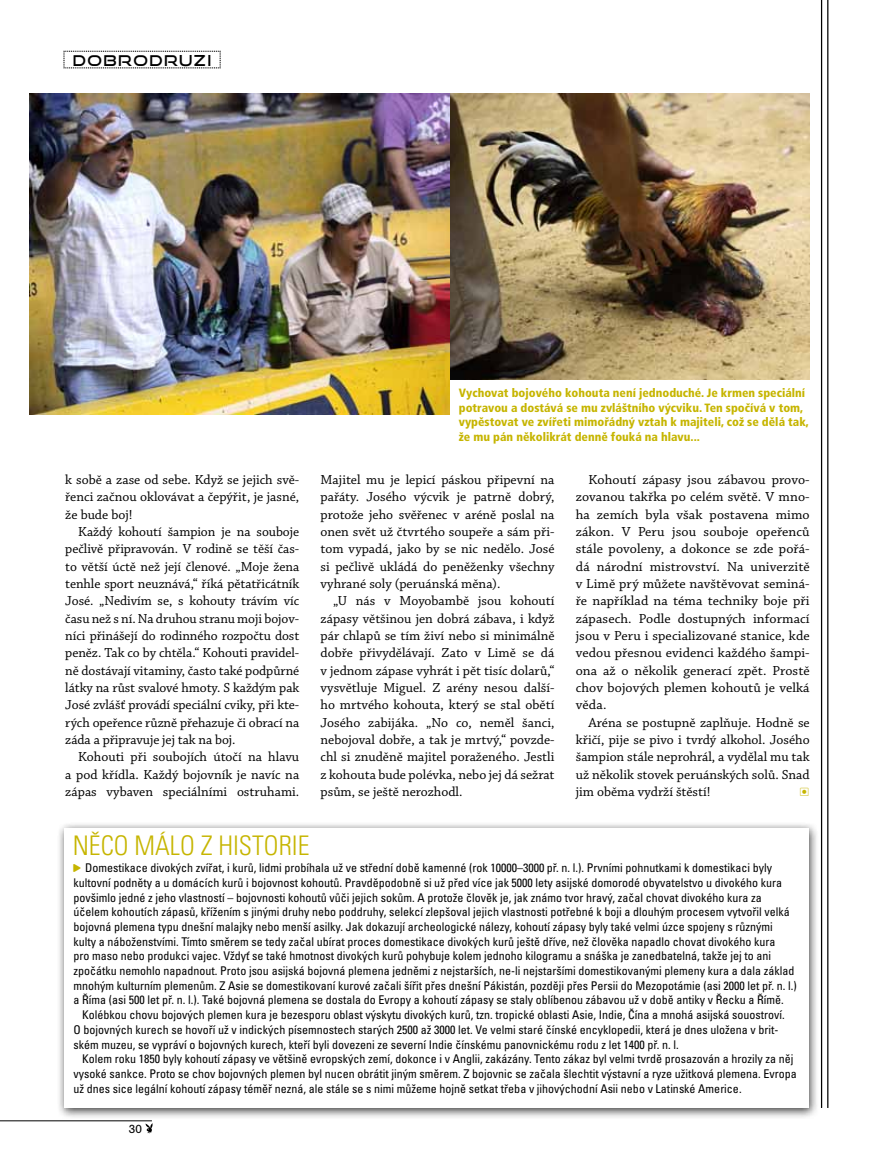
<style>
.page{position:relative;width:872px;height:1170px;background:#fff}
.page>*{position:absolute;margin:0;border:0;box-sizing:border-box;transform-origin:0 0}
.t1{font:300 condensed 27px "Univers OT";color:#c6b500}
.t2{font:15px "Good Times Rg";letter-spacing:.1em;color:#000}
.t3{font:13.8px/17.2px "Chaparral Pro";color:#000;text-align:justify}
.t4{font:13.8px "LL Record";color:#c6b500}
.t5{font:condensed 12px/14.7px "Univers OT";color:#000}
.t6{font:900 condensed 12px/14.4px "Frutiger OT";color:#c6b500}
.t7{font:12px "Rockwell OT";color:#000}
.s1{font-family:"LL Record";font-stretch:normal;font-size:13.5px;color:#c6b500}
</style>
<div class="page">
<hr style="left:827px;top:0;width:1px;height:1107px;background:#000">
<hr style="left:821px;top:0;width:1px;height:1107px;background:#000">
<svg style="left:146px;top:1123px;width:7px;height:10px"></svg>
<hr style="left:0;top:1120px;width:152px;height:1px;background:#000">
<svg style="left:64px;top:51px;width:157px;height:18px"></svg>
<div style="left:56px;top:820px;width:763px;height:298px;background:#000;opacity:.75"></div>
<div style="left:64px;top:828px;width:744px;height:279px;background:#fff"></div>
<img style="left:449px;top:94px;width:360px;height:285px">
<img style="left:30px;top:94px;width:419px;height:321px">
<p class="t2" style="left:73px;top:51px;width:140px">DOBRODRUZI</p>
<p class="t3" style="left:65px;top:471px;width:235px">k sobě a zase od sebe. Když se jejich svě&shy;řenci začnou oklovávat a čepýřit, je jasné, že bude boj!</p>
<p class="t3" style="left:65px;top:523px;width:235px;text-indent:13px">Každý kohoutí šampion je na souboje pečlivě připravován. V rodině se těší čas&shy;to větší úctě než její členové. „Moje žena tenhle sport neuznává,“ říká pětatřicátník José. „Nedivím se, s kohouty trávím víc času než s ní. Na druhou stranu moji bojov&shy;níci přinášejí do rodinného rozpočtu dost peněz. Tak co by chtěla.“ Kohouti pravidel&shy;ně dostávají vitaminy, často také podpůrné látky na růst svalové hmoty. S každým pak José zvlášť provádí speciální cviky, při kte&shy;rých opeřence různě přehazuje či obrací na záda a připravuje jej tak na boj.</p>
<p class="t3" style="left:65px;top:748px;width:235px;text-indent:13px">Kohouti při soubojích útočí na hlavu a pod křídla. Každý bojovník je navíc na zápas vybaven speciálními ostruhami.</p>
<p class="t6" style="left:459px;top:386px;width:351px">Vychovat bojového kohouta není jednoduché. Je krmen speciální potravou a dostává se mu zvláštního výcviku. Ten spočívá v tom, vypěstovat ve zvířeti mimořádný vztah k majiteli, což se dělá tak, že mu pán několikrát denně fouká na hlavu...</p>
<p class="t3" style="left:320px;top:471px;width:235px">Majitel mu je lepicí páskou připevní na pařáty. Josého výcvik je patrně dobrý, protože jeho svěřenec v aréně poslal na onen svět už čtvrtého soupeře a sám při&shy;tom vypadá, jako by se nic nedělo. José si pečlivě ukládá do peněženky všechny vyhrané soly (peruánská měna).</p>
<p class="t3" style="left:320px;top:593px;width:235px;text-indent:13px">„U nás v Moyobambě jsou kohoutí zápasy většinou jen dobrá zábava, i když pár chlapů se tím živí nebo si minimálně dobře přivydělávají. Zato v Limě se dá v jednom zápase vyhrát i pět tisíc dolarů,“ vysvětluje Miguel. Z arény nesou další&shy;ho mrtvého kohouta, který se stal obětí Josého zabijáka. „No co, neměl šanci, nebojoval dobře, a tak je mrtvý,“ povzde&shy;chl si znuděně majitel poraženého. Jestli z kohouta bude polévka, nebo jej dá sežrat psům, se ještě nerozhodl.</p>
<p class="t3" style="left:576px;top:471px;width:235px;text-indent:13px">Kohoutí zápasy jsou zábavou provo&shy;zovanou takřka po celém světě. V mno&shy;ha zemích byla však postavena mimo zákon. V Peru jsou souboje opeřenců stále povoleny, a dokonce se zde pořá&shy;dá národní mistrovství. Na univerzitě v Limě prý můžete navštěvovat seminá&shy;ře například na téma techniky boje při zápasech. Podle dostupných informací jsou v Peru i specializované stanice, kde vedou přesnou evidenci každého šampi&shy;ona až o několik generací zpět. Prostě chov bojových plemen kohoutů je velká věda.</p>
<p class="t3" style="left:576px;top:714px;width:235px;text-indent:13px">Aréna se postupně zaplňuje. Hodně se křičí, pije se pivo i tvrdý alkohol. Josého šampion stále neprohrál, a vydělal mu tak už několik stovek peruánských solů. Snad jim oběma vydrží štěstí!</p>
<p class="t4" style="left:799px;top:783px;width:12px">b</p>
<h1 class="t1" style="left:73px;top:831px;width:235px">NĚCO MÁLO Z HISTORIE</h1>
<p class="t5" style="left:74px;top:860px;width:724px"><span class="s1">d</span> Domestikace divokých zvířat, i kurů, lidmi probíhala už ve střední době kamenné (rok 10000–3000 př. n. l.). Prvními pohnutkami k domestikaci byly kultovní podněty a u domácích kurů i bojovnost kohoutů. Pravděpodobně si už před více jak 5000 lety asijské domorodé obyvatelstvo u divokého kura povšimlo jedné z jeho vlastností – bojovnosti kohoutů vůči jejich sokům. A protože člověk je, jak známo tvor hravý, začal chovat divokého kura za účelem kohoutích zápasů, křížením s jinými druhy nebo poddruhy, selekcí zlepšoval jejich vlastnosti potřebné k boji a dlouhým procesem vytvořil velká bojovná plemena typu dnešní malajky nebo menší asilky. Jak dokazují archeologické nálezy, kohoutí zápasy byly také velmi úzce spojeny s různými kulty a náboženstvími. Tímto směrem se tedy začal ubírat proces domestikace divokých kurů ještě dříve, než člověka napadlo chovat divokého kura<br>pro maso nebo produkci vajec. Vždyť se také hmotnost divokých kurů pohybuje kolem jednoho kilogramu a snáška je zanedbatelná, takže jej to ani zpočátku nemohlo napadnout. Proto jsou asijská bojovná plemena jedněmi z nejstarších, ne-li nejstaršími domestikovanými plemeny kura a dala základ mnohým kulturním plemenům. Z Asie se domestikovaní kurové začali šířit přes dnešní Pákistán, později přes Persii do Mezopotámie (asi 2000 let př. n. l.) a Říma (asi 500 let př. n. l.). Také bojovná plemena se dostala do Evropy a kohoutí zápasy se staly oblíbenou zábavou už v době antiky v Řecku a Římě.</p>
<p class="t5" style="left:74px;top:1007px;width:712px;text-indent:9px">Kolébkou chovu bojových plemen kura je bezesporu oblast výskytu divokých kurů, tzn. tropické oblasti Asie, Indie, Čína a mnohá asijská souostroví.<br>O bojovných kurech se hovoří už v indických písemnostech starých 2500 až 3000 let. Ve velmi staré čínské encyklopedii, která je dnes uložena v brit&shy;ském muzeu, se vypráví o bojovných kurech, kteří byli dovezeni ze severní Indie čínskému panovnickému rodu z let 1400 př. n. l.</p>
<p class="t5" style="left:74px;top:1051px;width:725px;text-indent:9px">Kolem roku 1850 byly kohoutí zápasy ve většině evropských zemí, dokonce i v Anglii, zakázány. Tento zákaz byl velmi tvrdě prosazován a hrozily za něj vysoké sankce. Proto se chov bojovných plemen byl nucen obrátit jiným směrem. Z bojovnic se začala šlechtit výstavní a ryze užitková plemena. Evropa už dnes sice legální kohoutí zápasy téměř nezná, ale stále se s nimi můžeme hojně setkat třeba v jihovýchodní Asii nebo v Latinské Americe.</p>
<p class="t7" style="left:129px;top:1122px;width:15px">30</p>
</div>
